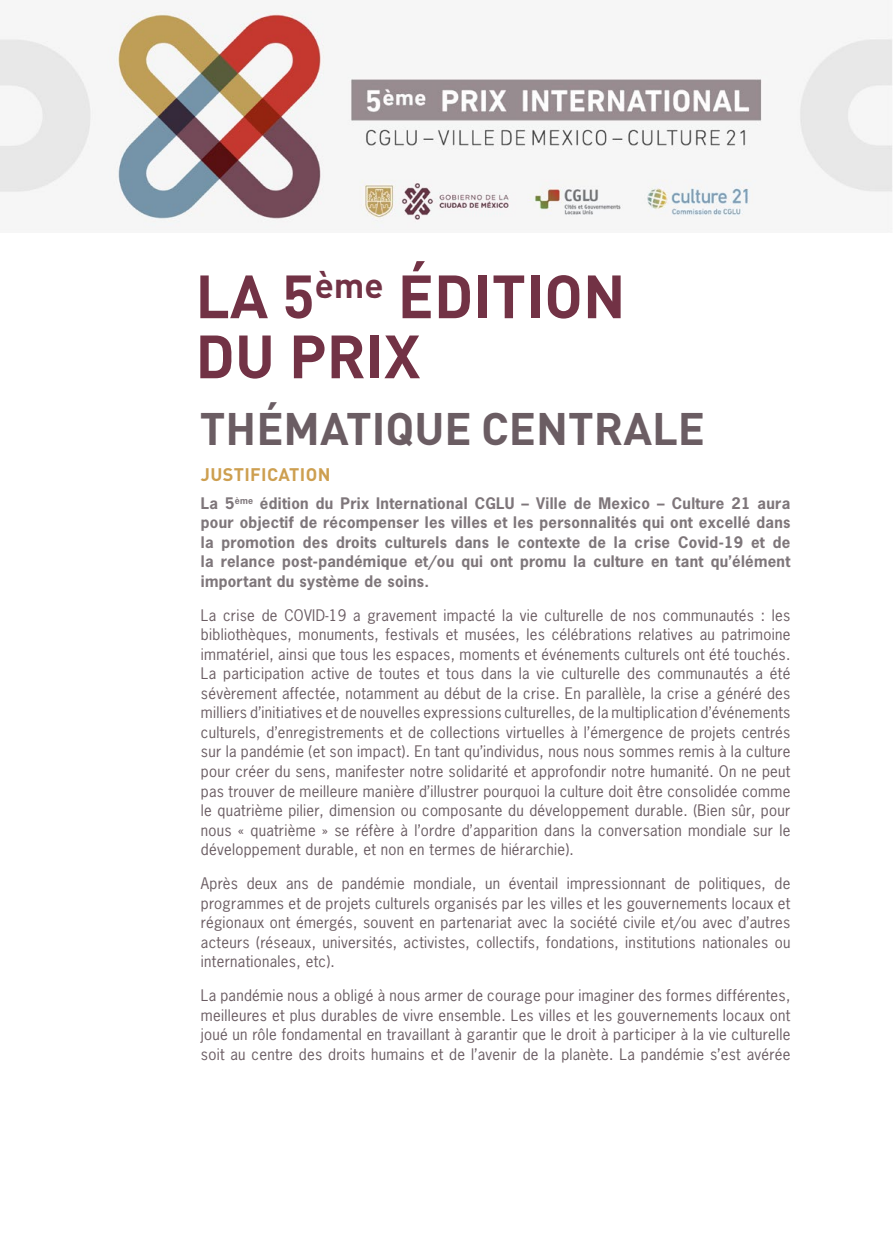
<style>
.page{position:relative;width:893px;height:1234px;background:#fff}
.page>*{position:absolute;margin:0;border:0;box-sizing:border-box;transform-origin:0 0}
.t1{font:700 60px/60px "DIN Pro";color:#723245}
.t2{font:700 45px "DIN Pro";color:#6b5d63}
.t3{font:700 18px "DIN Pro";letter-spacing:.02em;color:#cd9f50}
.t4{font:15px/19.5px "News Gothic Std";letter-spacing:.02em;color:#6b5d63;text-align:justify}
.t5{font:700 15px/19.5px "News Gothic Std";letter-spacing:.02em;color:#7e767a;text-align:justify}
</style>
<div class="page">
<img style="left:1px;top:10px;width:891px;height:222px">
<hr style="left:0;top:0;width:1px;height:233px;background:#e6eef5">
<h1 class="t1" style="left:195px;top:264px;width:432px">LA 5<sup>ème</sup> ÉDITION<br>DU PRIX</h1>
<h2 class="t2" style="left:200px;top:398px;width:507px">THÉMATIQUE CENTRALE</h2>
<p class="t3" style="left:201px;top:462px;width:131px">JUSTIFICATION</p>
<p class="t5" style="left:201px;top:493px;width:591px">La 5<sup>ème</sup> édition du Prix International CGLU – Ville de Mexico – Culture 21 aura pour objectif de récompenser les villes et les personnalités qui ont excellé dans la promotion des droits culturels dans le contexte de la crise Covid-19 et de la relance post-pandémique et/ou qui ont promu la culture en tant qu’élément important du système de soins.</p>
<p class="t4" style="left:201px;top:605px;width:591px">La crise de COVID-19 a gravement impacté la vie culturelle de nos communautés : les bibliothèques, monuments, festivals et musées, les célébrations relatives au patrimoine immatériel, ainsi que tous les espaces, moments et événements culturels ont été touchés.<br>La participation active de toutes et tous dans la vie culturelle des communautés a été sévèrement affectée, notamment au début de la crise. En parallèle, la crise a généré des milliers d’initiatives et de nouvelles expressions culturelles, de la multiplication d’événements culturels, d’enregistrements et de collections virtuelles à l’émergence de projets centrés sur la pandémie (et son impact). En tant qu’individus, nous nous sommes remis à la culture pour créer du sens, manifester notre solidarité et approfondir notre humanité. On ne peut pas trouver de meilleure manière d’illustrer pourquoi la culture doit être consolidée comme le quatrième pilier, dimension ou composante du développement durable. (Bien sûr, pour nous « quatrième » se réfère à l’ordre d’apparition dans la conversation mondiale sur le développement durable, et non en termes de hiérarchie).</p>
<p class="t4" style="left:201px;top:873px;width:591px">Après deux ans de pandémie mondiale, un éventail impressionnant de politiques, de programmes et de projets culturels organisés par les villes et les gouvernements locaux et régionaux ont émergés, souvent en partenariat avec la société civile et/ou avec d’autres acteurs (réseaux, universités, activistes, collectifs, fondations, institutions nationales ou internationales, etc).</p>
<p class="t4" style="left:201px;top:985px;width:591px">La pandémie nous a obligé à nous armer de courage pour imaginer des formes différentes, meilleures et plus durables de vivre ensemble. Les villes et les gouvernements locaux ont joué un rôle fondamental en travaillant à garantir que le droit à participer à la vie culturelle soit au centre des droits humains et de l’avenir de la planète. La pandémie s’est avérée</p>
</div>
